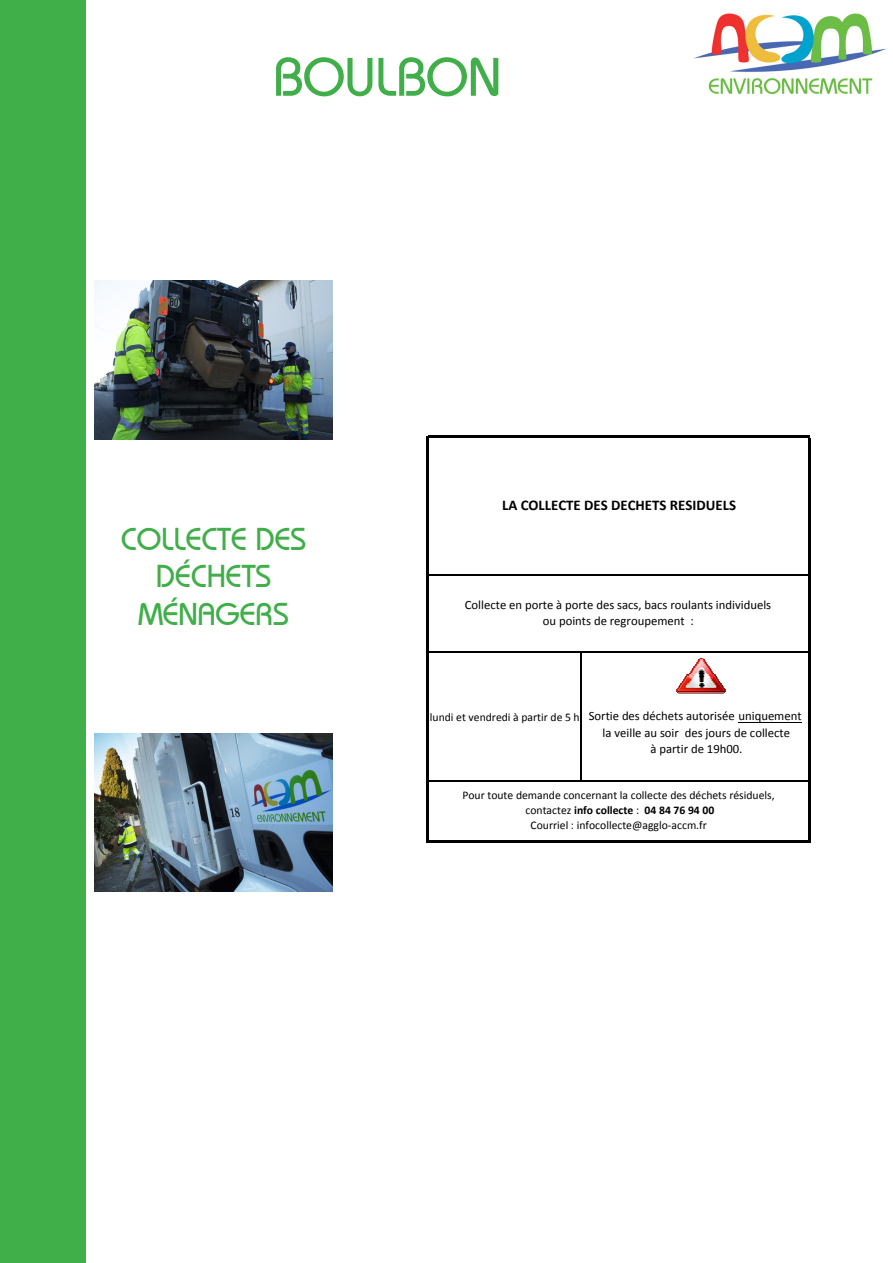
<style>
.page{position:relative;width:893px;height:1263px;background:#fff}
.page>*{position:absolute;margin:0;border:0;box-sizing:border-box;transform-origin:0 0}
.t1{font:54px "Bimini";color:#40ae49}
.t2{font:31.5px/37.8px "Bimini";color:#40ae49;text-align:center}
.t3{font:700 14.85px "Calibri";color:#000}
.t4{font:12.75px/16.5px "Calibri";color:#000;text-align:center}
.t5{font:11.7px/15.3px "Calibri";color:#000;text-align:center}
.s1{font-size:11.7px}
.s2{font-weight:700}
</style>
<div class="page">
<hr style="left:738px;top:722px;width:64px;height:1px;background:#000">
<hr style="left:427px;top:436px;width:2px;height:407px;background:#000">
<hr style="left:808px;top:438px;width:2px;height:405px;background:#000">
<hr style="left:580px;top:652px;width:1px;height:129px;background:#000">
<hr style="left:429px;top:436px;width:381px;height:2px;background:#000">
<hr style="left:429px;top:574px;width:379px;height:1px;background:#000">
<hr style="left:429px;top:651px;width:379px;height:1px;background:#000">
<hr style="left:429px;top:780px;width:379px;height:1px;background:#000">
<hr style="left:429px;top:841px;width:381px;height:2px;background:#000">
<svg style="left:687px;top:658px;width:28px;height:17px"></svg>
<img style="left:676px;top:675px;width:50px;height:18px">
<img style="left:678px;top:693px;width:46px;height:1px">
<img style="left:694px;top:13px;width:192px;height:82px">
<div style="left:0;top:0;width:85px;height:1263px;background:#40ae49"></div>
<img style="left:95px;top:281px;width:238px;height:158px">
<img style="left:95px;top:733px;width:238px;height:159px">
<p class="t1" style="left:273px;top:45px;width:230px">BOULBON</p>
<p class="t2" style="left:121px;top:519px;width:187px">COLLECTE DES<br>DÉCHETS</p>
<p class="t2" style="left:138px;top:595px;width:152px">MÉNAGERS</p>
<p class="t3" style="left:502px;top:496px;width:235px">LA COLLECTE DES DECHETS RESIDUELS</p>
<p class="t4" style="left:465px;top:596px;width:308px">Collecte en porte à porte des sacs, bacs roulants individuels ou points de regroupement :</p>
<p class="t4" style="left:430px;top:708px;width:373px"><span class="s1">lundi et vendredi à partir de 5 h</span> Sortie des déchets autorisée uniquement</p>
<p class="t4" style="left:603px;top:724px;width:189px">la veille au soir des jours de collecte</p>
<p class="t4" style="left:651px;top:741px;width:93px">à partir de 19h00.</p>
<p class="t5" style="left:462px;top:787px;width:314px">Pour toute demande concernant la collecte des déchets résiduels, contactez <span class="s2">info collecte</span> : <span class="s2">04 84 76 94 00<br></span>Courriel : infocollecte@agglo‐accm.fr</p>
</div>
